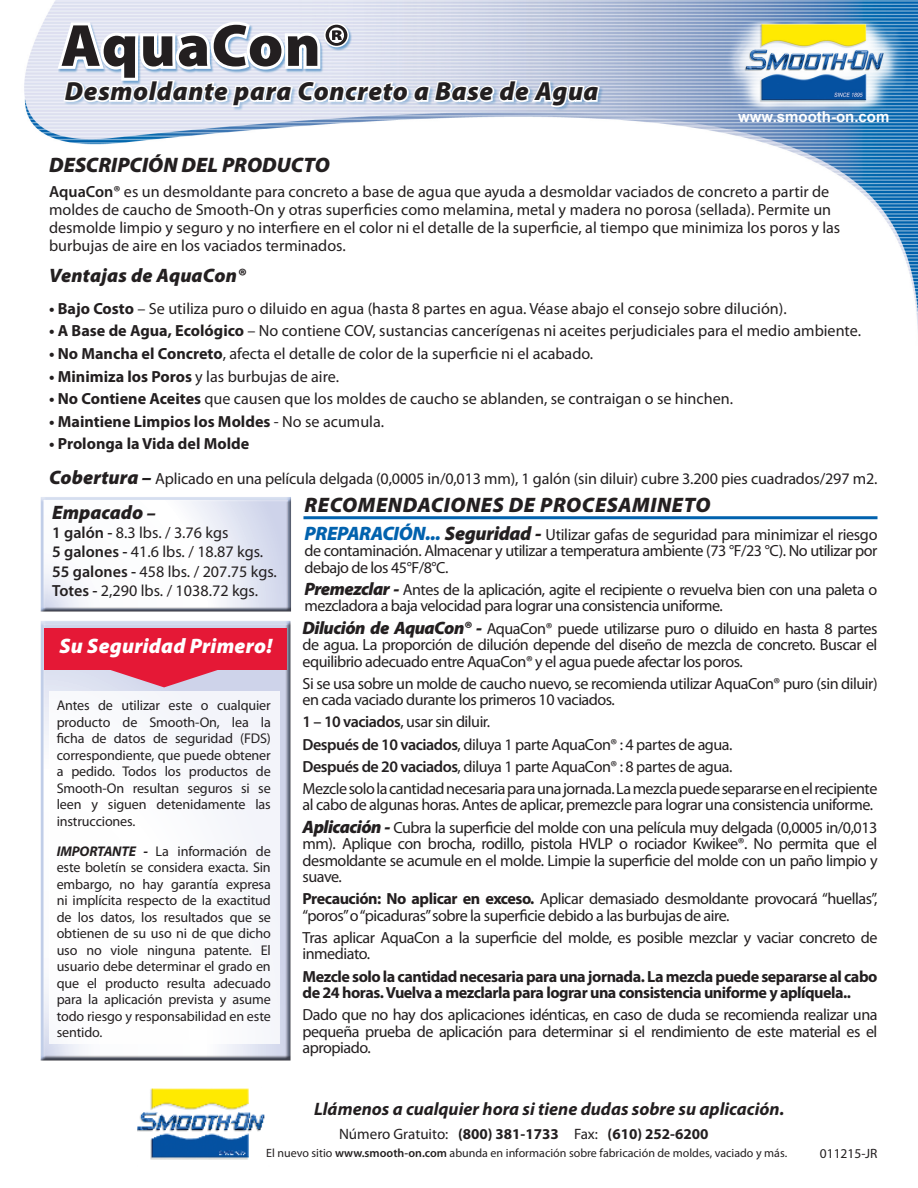
<style>
.page{position:relative;width:918px;height:1188px;background:#fff}
.page>*{position:absolute;margin:0;border:0;box-sizing:border-box;transform-origin:0 0}
.t1{font:900 60px "Myriad Pro";letter-spacing:.025em;color:#231f20}
.t2{font:italic 900 26.25px "Myriad Pro";letter-spacing:.025em;color:#231f20}
.t3{font:italic 900 21px "Myriad Pro";letter-spacing:.015em;color:#231f20}
.t4{font:italic 900 21px "Myriad Pro";letter-spacing:.01em;color:#fff}
.t5{font:italic 900 19.5px "Myriad Pro";letter-spacing:.005em;color:#231f20}
.t6{font:italic 700 18px "Myriad Pro";color:#231f20}
.t7{font:16.2px/16.5px "Myriad Pro";letter-spacing:-.03em;color:#231f20}
.t8{font:16.2px/18px "Myriad Pro";color:#231f20}
.t9{font:700 16.2px/16.5px "Myriad Pro";letter-spacing:-.03em;color:#231f20}
.t10{font:16.2px "Myriad Pro";letter-spacing:-.01em;color:#231f20}
.t11{font:700 16.2px "Myriad Pro";color:#231f20}
.t12{font:700 15px "Myriad Pro";color:#231f20}
.t13{font:700 15px "Arial";color:#fff}
.t14{font:14.1px/16.5px "Myriad Pro";letter-spacing:-.01em;color:#231f20;text-align:justify}
.t15{font:13.5px "Myriad Pro";color:#231f20}
.t16{font:12px "Myriad Pro";color:#231f20}
.s1{font-weight:600}
.s2{font-weight:700}
.s3{font-weight:400}
.s4{font-weight:900;font-style:italic;font-size:19.5px}
.s5{font-weight:900;font-style:italic;font-size:19.5px;color:#0162ae}
.s6{font-weight:900;font-style:italic;font-size:18px}
.s7{font-size:18px}
.s8{font-weight:700;font-style:italic}
</style>
<div class="page">
<img style="left:24px;top:0;width:894px;height:330px">
<div style="left:64px;top:81px;width:539px;height:30px;background:#0162ae;opacity:.27"></div>
<svg style="left:54px;top:19px;width:547px;height:90px"></svg>
<img style="left:722px;top:23px;width:186px;height:87px">
<div style="left:40px;top:620px;width:252px;height:442px;background:#231f20;opacity:.75"></div>
<div style="left:50px;top:691px;width:230px;height:353px;background:#fff"></div>
<div style="left:44px;top:628px;width:242px;height:41px;background:#e51836"></div>
<svg style="left:108px;top:669px;width:112px;height:18px;background:#db748d"></svg>
<hr style="left:303px;top:516px;width:575px;height:3px;background:#0162ae">
<div style="left:40px;top:496px;width:254px;height:117px;background:#231f20;opacity:.75"></div>
<img style="left:137px;top:1088px;width:128px;height:72px">
<p class="t1" style="left:61px;top:6px;width:292px">AquaCon®</p>
<p class="t2" style="left:65px;top:74px;width:535px">Desmoldante para Concreto a Base de Agua</p>
<p class="t13" style="left:738px;top:107px;width:153px">www.smooth-on.com</p>
<p class="t3" style="left:49px;top:151px;width:282px">DESCRIPCIÓN DEL PRODUCTO</p>
<p class="t8" style="left:49px;top:182px;width:793px"><span class="s1">AquaCon®</span> es un desmoldante para concreto a base de agua que ayuda a desmoldar vaciados de concreto a partir de moldes de caucho de Smooth-On y otras superficies como melamina, metal y madera no porosa (sellada). Permite un desmolde limpio y seguro y no interfiere en el color ni el detalle de la superficie, al tiempo que minimiza los poros y las burbujas de aire en los vaciados terminados.</p>
<p class="t5" style="left:49px;top:263px;width:198px">Ventajas de AquaCon®</p>
<p class="t8" style="left:49px;top:299px;width:739px"><span class="s2">• Bajo Costo</span> – Se utiliza puro o diluido en agua (hasta 8 partes en agua. Véase abajo el consejo sobre dilución).</p>
<p class="t8" style="left:49px;top:322px;width:813px"><span class="s2">• A Base de Agua, Ecológico</span> – No contiene COV, sustancias cancerígenas ni aceites perjudiciales para el medio ambiente.</p>
<p class="t8" style="left:49px;top:344px;width:546px"><span class="s2">• No Mancha el Concreto</span>, afecta el detalle de color de la superficie ni el acabado.</p>
<p class="t8" style="left:49px;top:367px;width:292px"><span class="s2">• Minimiza los Poros</span> y las burbujas de aire.</p>
<p class="t8" style="left:49px;top:390px;width:686px"><span class="s2">• No Contiene Aceites</span> que causen que los moldes de caucho se ablanden, se contraigan o se hinchen.</p>
<p class="t11" style="left:49px;top:411px;width:337px">• Maintiene Limpios los Moldes <span class="s3">- No se acumula.</span></p>
<p class="t11" style="left:49px;top:433px;width:202px">• Prolonga la Vida del Molde</p>
<p class="t10" style="left:49px;top:469px;width:830px"><span class="s4">Cobertura –</span> Aplicado en una película delgada (0,0005 in/0,013 mm), 1 galón (sin diluir) cubre 3.200 pies cuadrados/297 m2.</p>
<p class="t3" style="left:305px;top:491px;width:408px">RECOMENDACIONES DE PROCESAMINETO</p>
<p class="t7" style="left:305px;top:526px;width:574px;text-align:justify"><span class="s5">PREPARACIÓN...</span> <span class="s4">Seguridad -</span> Utilizar gafas de seguridad para minimizar el riesgo de contaminación. Almacenar y utilizar a temperatura ambiente (73 °F/23 °C). No utilizar por debajo de los 45°F/8°C.</p>
<p class="t7" style="left:305px;top:581px;width:574px"><span class="s6">Premezclar -</span> Antes de la aplicación, agite el recipiente o revuelva bien con una paleta o mezcladora a baja velocidad para lograr una consistencia uniforme.</p>
<p class="t7" style="left:303px;top:620px;width:576px;text-align:justify"><span class="s6">Dilución de AquaCon® -</span> AquaCon® puede utilizarse puro o diluido en hasta 8 partes de agua. La proporción de dilución depende del diseño de mezcla de concreto. Buscar el equilibrio adecuado entre AquaCon® y el agua puede afectar los poros.</p>
<p class="t7" style="left:303px;top:675px;width:577px">Si se usa sobre un molde de caucho nuevo, se recomienda utilizar AquaCon® puro (sin diluir) en cada vaciado durante los primeros 10 vaciados.</p>
<p class="t7" style="left:303px;top:714px;width:189px"><span class="s1">1 – 10 vaciados</span>, usar sin diluir.</p>
<p class="t7" style="left:303px;top:736px;width:431px"><span class="s1">Después de 10 vaciados</span>, diluya 1 parte AquaCon® : 4 partes de agua.</p>
<p class="t7" style="left:303px;top:758px;width:431px"><span class="s1">Después de 20 vaciados</span>, diluya 1 parte AquaCon® : 8 partes de agua.</p>
<p class="t7" style="left:303px;top:780px;width:576px">Mezcle solo la cantidad necesaria para una jornada. La mezcla puede separarse en el recipiente al cabo de algunas horas. Antes de aplicar, premezcle para lograr una consistencia uniforme.</p>
<p class="t7" style="left:303px;top:819px;width:577px;text-align:justify"><span class="s6">Aplicación -</span> Cubra la superficie del molde con una película muy delgada (0,0005 in/0,013 mm). Aplique con brocha, rodillo, pistola HVLP o rociador Kwikee®. No permita que el desmoldante se acumule en el molde. Limpie la superficie del molde con un paño limpio y suave.</p>
<p class="t7" style="left:303px;top:890px;width:576px"><span class="s2">Precaución: No aplicar en exceso.</span> Aplicar demasiado desmoldante provocará “huellas”, “poros” o “picaduras” sobre la superficie debido a las burbujas de aire.</p>
<p class="t7" style="left:303px;top:929px;width:576px">Tras aplicar AquaCon a la superficie del molde, es posible mezclar y vaciar concreto de inmediato.</p>
<p class="t9" style="left:303px;top:967px;width:576px">Mezcle solo la cantidad necesaria para una jornada. La mezcla puede separarse al cabo de 24 horas. Vuelva a mezclarla para lograr una consistencia uniforme y aplíquela..</p>
<p class="t7" style="left:303px;top:1006px;width:577px;text-align:justify">Dado que no hay dos aplicaciones idénticas, en caso de duda se recomienda realizar una pequeña prueba de aplicación para determinar si el rendimiento de este material es el apropiado.</p>
<p class="t5" style="left:52px;top:499px;width:105px">Empacado <span class="s7">–</span></p>
<p class="t7" style="left:52px;top:524px;width:178px"><span class="s1">1 galón -</span> 8.3 lbs. / 3.76 kgs</p>
<p class="t8" style="left:52px;top:543px;width:213px"><span class="s1">5 galones -</span> 41.6 lbs. / 18.87 kgs.</p>
<p class="t8" style="left:52px;top:562px;width:226px"><span class="s1">55 galones -</span> 458 lbs. / 207.75 kgs.</p>
<p class="t8" style="left:52px;top:581px;width:207px"><span class="s1">Totes -</span> 2,290 lbs. / 1038.72 kgs.</p>
<p class="t4" style="left:60px;top:632px;width:214px">Su Seguridad Primero!</p>
<p class="t14" style="left:57px;top:697px;width:216px">Antes de utilizar este o cualquier producto de Smooth-On, lea la ficha de datos de seguridad (FDS) correspondiente, que puede obtener a pedido. Todos los productos de Smooth-On resultan seguros si se leen y siguen detenidamente las instrucciones.</p>
<p class="t14" style="left:57px;top:843px;width:216px"><span class="s8">IMPORTANTE -</span> La información de este boletín se considera exacta. Sin embargo, no hay garantía expresa ni implícita respecto de la exactitud de los datos, los resultados que se obtienen de su uso ni de que dicho uso no viole ninguna patente. El usuario debe determinar el grado en que el producto resulta adecuado para la aplicación prevista y asume todo riesgo y responsabilidad en este sentido.</p>
<p class="t6" style="left:314px;top:1097px;width:472px">Llámenos a cualquier hora si tiene dudas sobre su aplicación.</p>
<p class="t12" style="left:339px;top:1124px;width:371px"><span class="s3">Número Gratuito:</span> (800) 381-1733 <span class="s3">Fax:</span> (610) 252-6200</p>
<p class="t16" style="left:266px;top:1145px;width:523px">El nuevo sitio <span class="s1">www.smooth-on.com</span> abunda en información sobre fabricación de moldes, vaciado y más.</p>
<p class="t15" style="left:820px;top:1145px;width:59px">011215-JR</p>
</div>
